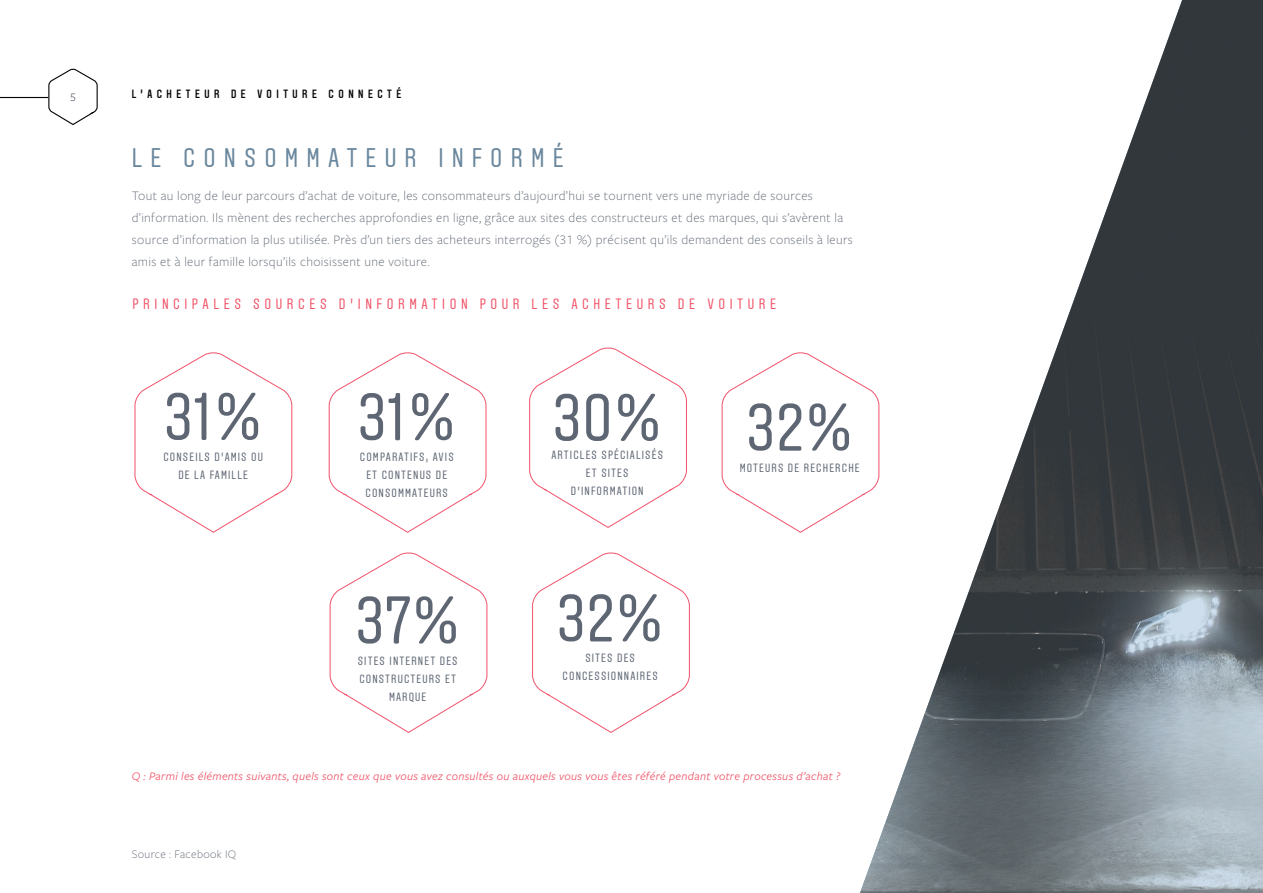
<style>
.page{position:relative;width:1263px;height:893px;background:#fff}
.page>*{position:absolute;margin:0;border:0;box-sizing:border-box;transform-origin:0 0}
.span-title{font:67.5px "Aveny T";letter-spacing:.01em;color:#5e6673}
.h2-light{font:27px "Aveny T";letter-spacing:.3em;color:#6a879d}
.h2-light-2{font:15px "Aveny T";letter-spacing:.3em;color:#f05469}
.p-dark{font:300 13.5px/21.8px "Freight Sans LF Pro";letter-spacing:.025em;color:#5e6672}
.span-title-2{font:12px/18px "Aveny T";letter-spacing:.09em;color:#5e6673;text-align:center}
.p-dark-2{font:italic 12px "Freight Sans LF Pro";letter-spacing:.025em;color:#f05469}
.t1{font:500 12px "Aveny T";letter-spacing:.375em;color:#040503}
.p-dark-3{font:300 12px "Freight Sans LF Pro";letter-spacing:.025em;color:#5e6672}
.t2{font:12px "Freight Sans LF Pro";color:#5e6673}
</style>
<div class="page">
<img style="left:860px;top:0;width:403px;height:893px">
<svg style="left:48px;top:68px;width:50px;height:57px"></svg>
<hr style="left:0;top:97px;width:48px;height:1px;background:#040503">
<svg style="left:134px;top:352px;width:159px;height:181px"></svg>
<svg style="left:328px;top:352px;width:159px;height:181px"></svg>
<svg style="left:529px;top:347px;width:158px;height:181px"></svg>
<svg style="left:329px;top:552px;width:159px;height:181px"></svg>
<svg style="left:721px;top:351px;width:159px;height:182px"></svg>
<svg style="left:532px;top:552px;width:158px;height:181px"></svg>
<p class="t2" style="left:70px;top:89px;width:7px">5</p>
<p class="t1" style="left:132px;top:87px;width:271px">L’ACHETEUR DE VOITURE CONNECTÉ</p>
<p class="h2-light" style="left:132px;top:143px;width:433px">LE CONSOMMATEUR INFORMÉ</p>
<p class="p-dark" style="left:132px;top:185px;width:722px">Tout au long de leur parcours d’achat de voiture, les consommateurs d’aujourd’hui se tournent vers une myriade de sources d’information. Ils mènent des recherches approfondies en ligne, grâce aux sites des constructeurs et des marques, qui s’avèrent la source d’information la plus utilisée. Près d’un tiers des acheteurs interrogés (31 %) précisent qu’ils demandent des conseils à leurs amis et à leur famille lorsqu’ils choisissent une voiture.</p>
<p class="h2-light-2" style="left:133px;top:295px;width:645px">PRINCIPALES SOURCES D’INFORMATION POUR LES ACHETEURS DE VOITURE</p>
<p class="span-title" style="left:163px;top:379px;width:101px">31%</p>
<p class="span-title-2" style="left:178px;top:466px;width:71px">DE LA FAMILLE</p>
<p class="span-title-2" style="left:163px;top:448px;width:101px">CONSEILS D’AMIS OU</p>
<p class="span-title" style="left:357px;top:379px;width:101px">31%</p>
<p class="span-title-2" style="left:360px;top:448px;width:95px">COMPARATIFS, AVIS<br>ET CONTENUS DE<br>CONSOMMATEURS</p>
<p class="span-title" style="left:355px;top:583px;width:107px">37%</p>
<p class="span-title-2" style="left:358px;top:652px;width:101px">SITES INTERNET DES<br>CONSTRUCTEURS ET<br>MARQUE</p>
<p class="span-title" style="left:552px;top:380px;width:112px">30%</p>
<p class="span-title-2" style="left:571px;top:464px;width:74px">ET SITES<br>D’INFORMATION</p>
<p class="span-title-2" style="left:551px;top:446px;width:113px">ARTICLES SPÉCIALISÉS</p>
<p class="span-title" style="left:556px;top:581px;width:109px">32%</p>
<p class="span-title-2" style="left:563px;top:650px;width:97px">SITES DES<br>CONCESSIONNAIRES</p>
<p class="span-title" style="left:746px;top:390px;width:109px">32%</p>
<p class="span-title-2" style="left:740px;top:459px;width:121px">MOTEURS DE RECHERCHE</p>
<p class="p-dark-2" style="left:132px;top:768px;width:710px">Q : Parmi les éléments suivants, quels sont ceux que vous avez consultés ou auxquels vous vous êtes référé pendant votre processus d’achat ?</p>
<p class="p-dark-3" style="left:132px;top:846px;width:106px">Source : Facebook IQ</p>
</div>
